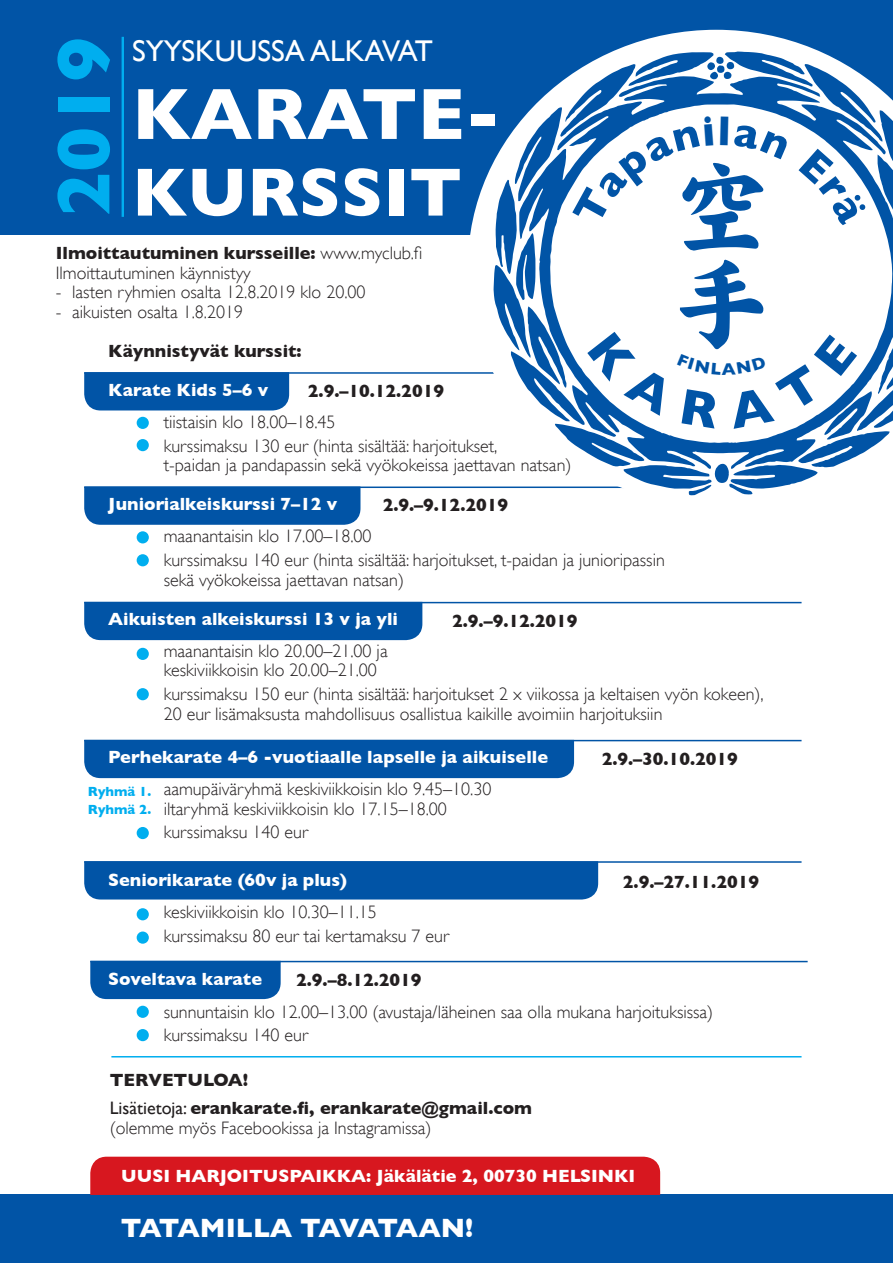
<style>
.page{position:relative;width:893px;height:1263px;background:#fff}
.page>*{position:absolute;margin:0;border:0;box-sizing:border-box;transform-origin:0 0}
.t1{font:700 75.75px "Gill Sans";color:#00aeef}
.t2{font:700 73.5px "Gill Sans";color:#fff}
.t3{font:700 69px "Gill Sans";color:#fff}
.t4{font:30px "Gill Sans";color:#fff}
.t5{font:700 27px "Gill Sans";letter-spacing:-.07em;color:#fff}
.t6{font:300 18px/19.5px "Gill Sans";color:#231f20}
.t7{font:700 18px "Gill Sans";color:#fff}
.t8{font:700 18px/28px "Gill Sans";color:#231f20}
.t9{font:700 13.5px/18px "Gill Sans";color:#00aeef}
.s1{font-weight:700}
.s2{font-weight:400}
</style>
<div class="page">
<div style="left:90px;top:962px;width:191px;height:37px;background:#0154a6"></div>
<div style="left:84px;top:863px;width:514px;height:36px;background:#0154a6"></div>
<div style="left:84px;top:741px;width:490px;height:37px;background:#0154a6"></div>
<div style="left:84px;top:488px;width:276px;height:37px;background:#0154a6"></div>
<div style="left:84px;top:374px;width:205px;height:36px;background:#0154a6"></div>
<div style="left:84px;top:603px;width:338px;height:37px;background:#0154a6"></div>
<hr style="left:84px;top:861px;width:717px;height:2px;background:#0154a6">
<hr style="left:84px;top:740px;width:717px;height:1px;background:#0154a6">
<hr style="left:84px;top:486px;width:717px;height:2px;background:#0154a6">
<hr style="left:84px;top:372px;width:717px;height:2px;background:#0154a6">
<div style="left:0;top:0;width:893px;height:234px;background:#0154a6"></div>
<hr style="left:122px;top:37px;width:2px;height:180px;background:#00aeef">
<div style="left:0;top:1195px;width:893px;height:68px;background:#0154a6"></div>
<hr style="left:111px;top:1056px;width:690px;height:1px;background:#00aeef">
<hr style="left:84px;top:602px;width:717px;height:1px;background:#0154a6">
<svg style="left:468px;top:30px;width:351px;height:466px;fill:#fff"></svg>
<div style="left:137px;top:417px;width:12px;height:12px;background:#00aeef;border-radius:50%"></div>
<div style="left:137px;top:439px;width:12px;height:12px;background:#00aeef;border-radius:50%"></div>
<div style="left:137px;top:531px;width:12px;height:12px;background:#00aeef;border-radius:50%"></div>
<div style="left:137px;top:827px;width:12px;height:12px;background:#00aeef;border-radius:50%"></div>
<div style="left:137px;top:908px;width:12px;height:12px;background:#00aeef;border-radius:50%"></div>
<div style="left:137px;top:931px;width:12px;height:13px;background:#00aeef;border-radius:50%"></div>
<div style="left:137px;top:648px;width:12px;height:12px;background:#00aeef;border-radius:50%"></div>
<div style="left:137px;top:688px;width:12px;height:12px;background:#00aeef;border-radius:50%"></div>
<div style="left:137px;top:554px;width:12px;height:12px;background:#00aeef;border-radius:50%"></div>
<div style="left:137px;top:1006px;width:12px;height:12px;background:#00aeef;border-radius:50%"></div>
<div style="left:137px;top:1029px;width:12px;height:12px;background:#00aeef;border-radius:50%"></div>
<hr style="left:90px;top:961px;width:718px;height:1px;background:#0154a6">
<div style="left:90px;top:1157px;width:570px;height:38px;background:#d7171f"></div>
<svg style="left:493px;top:51px;width:400px;height:444px"></svg>
<h1 class="t1" style="left:39px;top:217px;width:181px;rotate:-90deg">2019</h1>
<h3 class="t4" style="left:132px;top:33px;width:302px">SYYSKUUSSA ALKAVAT</h3>
<h2 class="t2" style="left:132px;top:71px;width:370px">KARATE-</h2>
<h3 class="t3" style="left:132px;top:152px;width:331px">KURSSIT</h3>
<p class="t6" style="left:56px;top:243px;width:368px"><span class="s1">Ilmoittautuminen kursseille:</span> www.myclub.fi<br>Ilmoittautuminen käynnistyy</p>
<p class="t6" style="left:56px;top:282px;width:311px">- lasten ryhmien osalta 12.8.2019 klo 20.00</p>
<p class="t6" style="left:56px;top:302px;width:189px">- aikuisten osalta 1.8.2019</p>
<p class="t8" style="left:108px;top:336px;width:195px">Käynnistyvät kurssit:</p>
<p class="t7" style="left:108px;top:379px;width:162px">Karate Kids 5–6 v</p>
<p class="t6" style="left:164px;top:410px;width:335px;line-height:23.7px">tiistaisin klo 18.00–18.45<br>kurssimaksu 130 eur (hinta sisältää: harjoitukset,</p>
<p class="t6" style="left:164px;top:455px;width:409px">t-paidan ja pandapassin sekä vyökokeissa jaettavan natsan)</p>
<p class="t7" style="left:108px;top:493px;width:231px">Juniorialkeiskurssi 7–12 v</p>
<p class="t6" style="left:164px;top:524px;width:503px;line-height:23.7px">maanantaisin klo 17.00–18.00<br>kurssimaksu 140 eur (hinta sisältää: harjoitukset, t-paidan ja junioripassin</p>
<p class="t6" style="left:164px;top:570px;width:242px">sekä vyökokeissa jaettavan natsan)</p>
<p class="t7" style="left:108px;top:608px;width:291px">Aikuisten alkeiskurssi 13 v ja yli</p>
<p class="t6" style="left:164px;top:641px;width:225px">maanantaisin klo 20.00–21.00 ja keskiviikkoisin klo 20.00–21.00</p>
<p class="t6" style="left:164px;top:684px;width:601px">kurssimaksu 150 eur (hinta sisältää: harjoitukset 2 x viikossa ja keltaisen vyön kokeen),<br>20 eur lisämaksusta mahdollisuus osallistua kaikille avoimiin harjoituksiin</p>
<p class="t7" style="left:108px;top:746px;width:441px">Perhekarate 4–6 -vuotiaalle lapselle ja aikuiselle</p>
<p class="t6" style="left:164px;top:779px;width:329px">aamupäiväryhmä keskiviikkoisin klo 9.45–10.30 iltaryhmä keskiviikkoisin klo 17.15–18.00</p>
<p class="t6" style="left:164px;top:823px;width:146px">kurssimaksu 140 eur</p>
<p class="t7" style="left:108px;top:869px;width:240px">Seniorikarate (60v ja plus)</p>
<p class="t6" style="left:164px;top:900px;width:287px;line-height:23.7px">keskiviikkoisin klo 10.30–11.15 kurssimaksu 80 eur tai kertamaksu 7 eur</p>
<p class="t7" style="left:108px;top:969px;width:155px">Soveltava karate</p>
<p class="t6" style="left:164px;top:1000px;width:551px;line-height:23.7px">sunnuntaisin klo 12.00–13.00 (avustaja/läheinen saa olla mukana harjoituksissa) kurssimaksu 140 eur</p>
<p class="t8" style="left:110px;top:1066px;width:424px">TERVETULOA!<br><span class="s2">Lisätietoja:</span> erankarate.fi, erankarate@gmail.com</p>
<p class="t6" style="left:110px;top:1118px;width:323px">(olemme myös Facebookissa ja Instagramissa)</p>
<p class="t8" style="left:308px;top:377px;width:138px">2.9.–10.12.2019</p>
<p class="t8" style="left:383px;top:491px;width:127px">2.9.–9.12.2019</p>
<p class="t8" style="left:452px;top:606px;width:127px">2.9.–9.12.2019</p>
<p class="t8" style="left:602px;top:744px;width:138px">2.9.–30.10.2019</p>
<p class="t9" style="left:88px;top:782px;width:65px">Ryhmä 1.<br>Ryhmä 2.</p>
<p class="t8" style="left:623px;top:868px;width:138px">2.9.–27.11.2019</p>
<p class="t8" style="left:296px;top:965px;width:127px">2.9.–8.12.2019</p>
<p class="t7" style="left:121px;top:1165px;width:516px">UUSI HARJOITUSPAIKKA: Jäkälätie 2, 00730 HELSINKI</p>
<h3 class="t5" style="left:121px;top:1211px;width:354px">TATAMILLA TAVATAAN!</h3>
</div>
